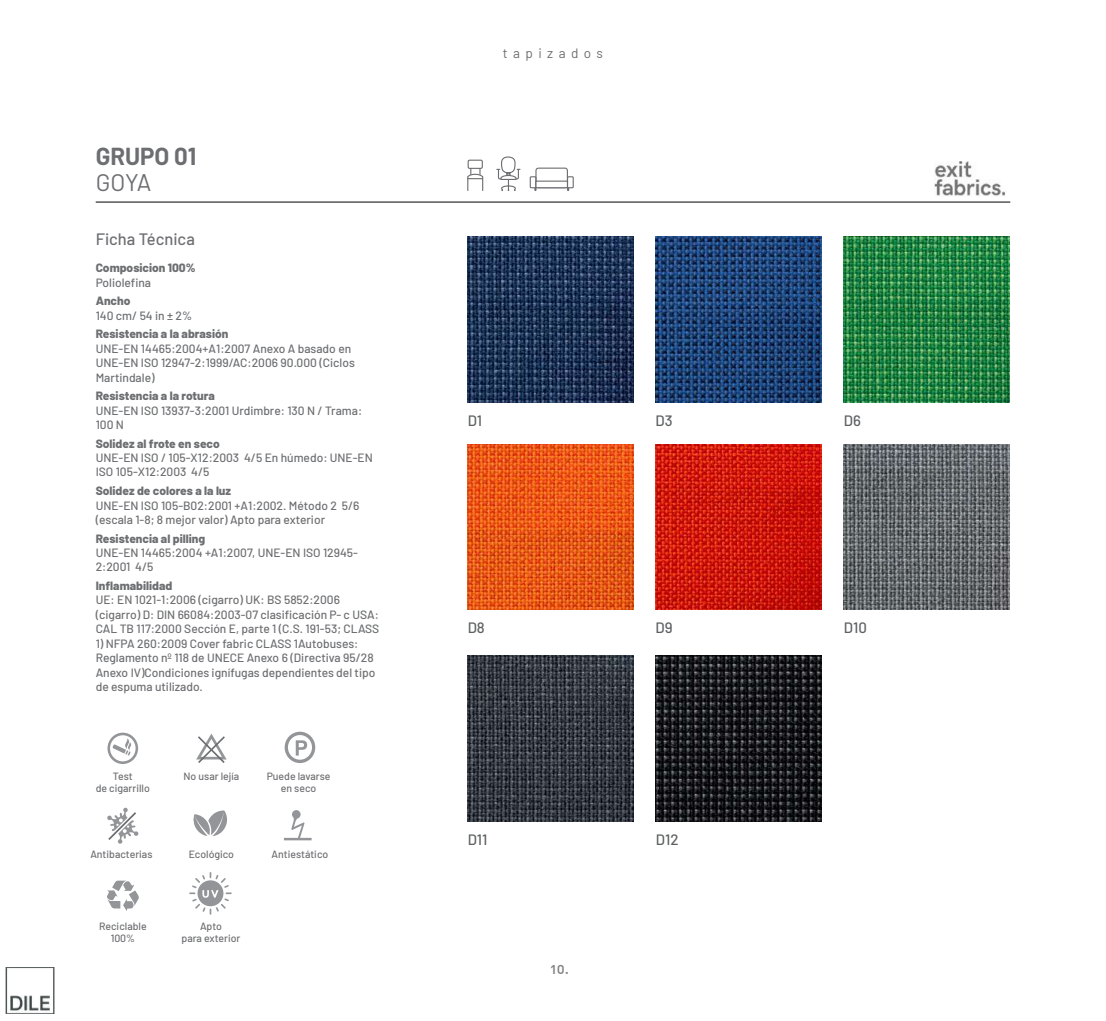
<style>
.page{position:relative;width:1106px;height:1021px;background:#fff}
.page>*{position:absolute;margin:0;border:0;box-sizing:border-box;transform-origin:0 0}
.t1{font:700 24px "Barlow";color:#6d6e71}
.t2{font:24px "Barlow";color:#6d6e71}
.t3{font:500 16.5px "Barlow";color:#6d6e71}
.t4{font:500 15px "Barlow";color:#5d6061}
.t5{font:15px "DIN Medium Alternate";color:#808285}
.t6{font:13.5px "Barlow";letter-spacing:.4em;color:#6d6e71}
.t7{font:500 12px/14.4px "Barlow";color:#6d6e71}
.t8{font:800 12px "Barlow";color:#6d6e71}
.t9{font:500 10.5px/12px "Barlow";color:#6d6e71;text-align:center}
</style>
<div class="page">
<img style="left:467px;top:655px;width:166px;height:166px">
<img style="left:467px;top:444px;width:166px;height:166px">
<img style="left:656px;top:655px;width:165px;height:166px">
<img style="left:467px;top:236px;width:166px;height:166px">
<img style="left:655px;top:236px;width:166px;height:166px">
<img style="left:844px;top:236px;width:165px;height:166px">
<img style="left:656px;top:444px;width:165px;height:166px">
<img style="left:844px;top:444px;width:165px;height:166px">
<hr style="left:96px;top:202px;width:914px;height:1px;background:#000">
<svg style="left:497px;top:156px;width:23px;height:35px"></svg>
<div style="left:535px;top:167px;width:33px;height:21px;border:1px solid #6d6e71;border-radius:3px"></div>
<div style="left:567px;top:176px;width:7px;height:12px;border:1px solid #6d6e71"></div>
<div style="left:529px;top:176px;width:7px;height:12px;border:1px solid #6d6e71"></div>
<div style="left:535px;top:180px;width:33px;height:8px;background:#fff;border:1px solid #6d6e71"></div>
<svg style="left:467px;top:169px;width:17px;height:21px"></svg>
<div style="left:467px;top:160px;width:16px;height:9px;border:1px solid #6d6e71"></div>
<img style="left:934px;top:161px;width:71px;height:35px">
<svg style="left:107px;top:732px;width:31px;height:32px"></svg>
<svg style="left:196px;top:733px;width:31px;height:30px"></svg>
<svg style="left:285px;top:731px;width:30px;height:32px"></svg>
<svg style="left:107px;top:807px;width:31px;height:36px"></svg>
<svg style="left:193px;top:810px;width:34px;height:26px"></svg>
<svg style="left:107px;top:880px;width:32px;height:31px"></svg>
<svg style="left:284px;top:810px;width:27px;height:30px"></svg>
<svg style="left:189px;top:872px;width:43px;height:42px"></svg>
<img style="left:6px;top:967px;width:48px;height:46px">
<h1 class="t1" style="left:96px;top:139px;width:102px">GRUPO 01</h1>
<h1 class="t2" style="left:96px;top:165px;width:57px">GOYA</h1>
<h2 class="t3" style="left:96px;top:227px;width:101px">Ficha Técnica</h2>
<p class="t8" style="left:96px;top:259px;width:101px">Composicion 100%</p>
<p class="t7" style="left:96px;top:274px;width:57px">Poliolefina</p>
<p class="t8" style="left:96px;top:292px;width:36px">Ancho</p>
<p class="t7" style="left:96px;top:307px;width:98px">140 cm/ 54 in ± 2%</p>
<p class="t8" style="left:96px;top:325px;width:134px">Resistencia a la abrasión</p>
<p class="t7" style="left:96px;top:340px;width:261px">UNE-EN 14465:2004+A1:2007 Anexo A basado en<br>UNE-EN ISO 12947-2:1999/AC:2006 90.000 (Ciclos<br>Martindale)</p>
<p class="t8" style="left:96px;top:387px;width:121px">Resistencia a la rotura</p>
<p class="t7" style="left:96px;top:402px;width:268px">UNE-EN ISO 13937-3:2001 Urdimbre: 130 N / Trama:<br>100 N</p>
<p class="t8" style="left:96px;top:434px;width:125px">Solidez al frote en seco</p>
<p class="t7" style="left:96px;top:449px;width:278px">UNE-EN ISO / 105-X12:2003 4/5 En húmedo: UNE-EN<br>ISO 105-X12:2003 4/5</p>
<p class="t8" style="left:96px;top:482px;width:137px">Solidez de colores a la luz</p>
<p class="t7" style="left:96px;top:497px;width:265px">UNE-EN ISO 105-B02:2001 +A1:2002. Método 2 5/6 (escala 1-8; 8 mejor valor) Apto para exterior</p>
<p class="t8" style="left:96px;top:529px;width:111px">Resistencia al pilling</p>
<p class="t7" style="left:96px;top:544px;width:264px">UNE-EN 14465:2004 +A1:2007, UNE-EN ISO 12945-<br>2:2001 4/5</p>
<p class="t8" style="left:96px;top:577px;width:78px">Inflamabilidad</p>
<p class="t7" style="left:96px;top:592px;width:285px">UE: EN 1021-1:2006 (cigarro) UK: BS 5852:2006 (cigarro) D: DIN 66084:2003-07 clasificación P- c USA:<br>CAL TB 117:2000 Sección E, parte 1 (C.S. 191-53; CLASS</p>
<p class="t7" style="left:96px;top:635px;width:281px">1) NFPA 260:2009 Cover fabric CLASS 1Autobuses:<br>Reglamento nº 118 de UNECE Anexo 6 (Directiva 95/28<br>Anexo IV)Condiciones ignífugas dependientes del tipo de espuma utilizado.</p>
<p class="t9" style="left:96px;top:769px;width:56px">Test<br>de cigarrillo</p>
<p class="t9" style="left:183px;top:769px;width:57px">No usar lejía</p>
<p class="t9" style="left:267px;top:769px;width:65px">Puede lavarse en seco</p>
<p class="t9" style="left:90px;top:847px;width:64px">Antibacterias</p>
<p class="t9" style="left:189px;top:847px;width:47px">Ecológico</p>
<p class="t9" style="left:272px;top:847px;width:58px">Antiestático</p>
<p class="t9" style="left:99px;top:919px;width:49px">Reciclable<br>100%</p>
<p class="t9" style="left:181px;top:919px;width:61px">Apto<br>para exterior</p>
<p class="t6" style="left:503px;top:43px;width:102px">tapizados</p>
<p class="t4" style="left:467px;top:409px;width:16px">D1</p>
<p class="t4" style="left:655px;top:409px;width:19px">D3</p>
<p class="t4" style="left:844px;top:409px;width:19px">D6</p>
<p class="t4" style="left:467px;top:616px;width:19px">D8</p>
<p class="t4" style="left:655px;top:616px;width:19px">D9</p>
<p class="t4" style="left:844px;top:616px;width:25px">D10</p>
<p class="t4" style="left:467px;top:828px;width:21px">D11</p>
<p class="t4" style="left:656px;top:828px;width:24px">D12</p>
<p class="t5" style="left:550px;top:958px;width:20px">10.</p>
</div>
